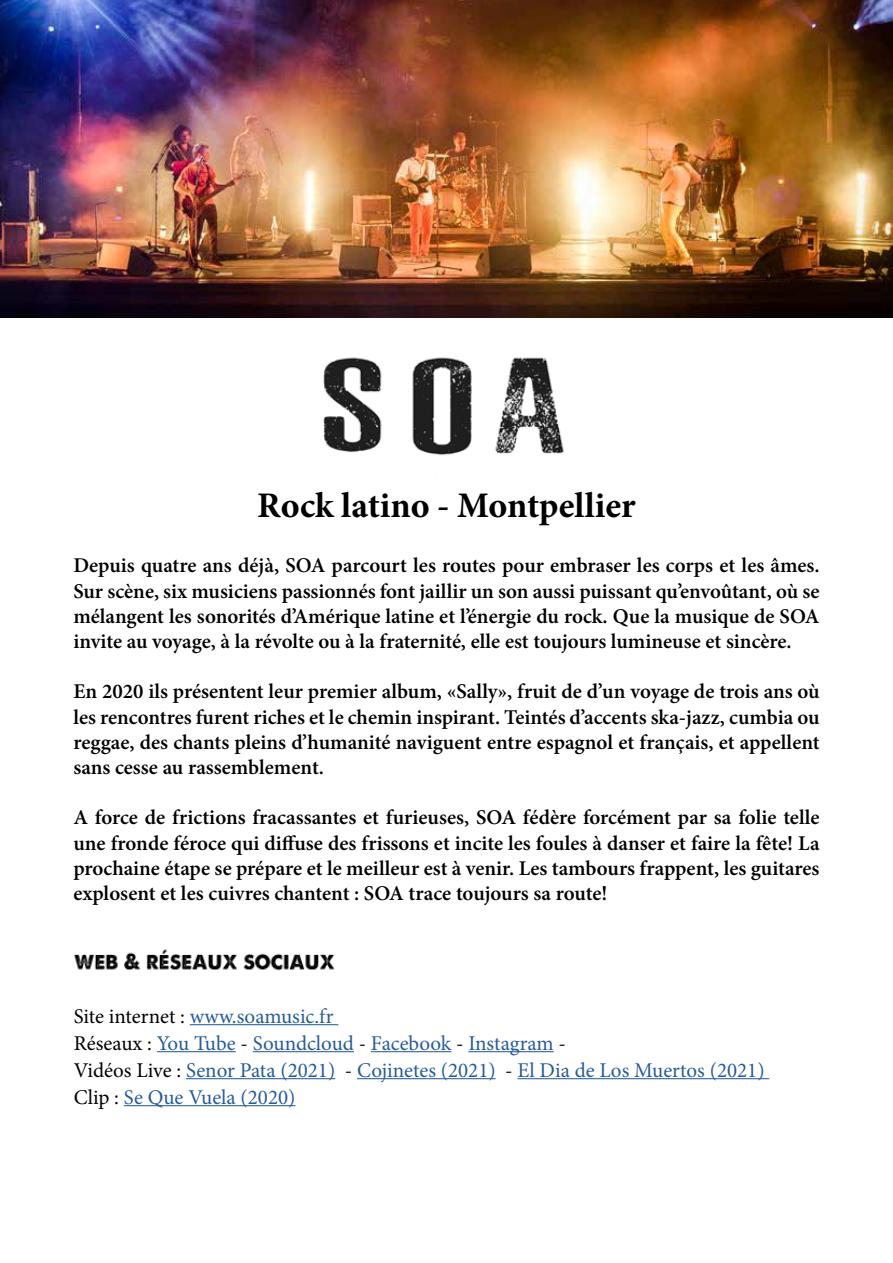
<style>
.page{position:relative;width:893px;height:1263px;background:#fff}
.page>*{position:absolute;margin:0;border:0;box-sizing:border-box;transform-origin:0 0}
.t1{font:700 36px "Minion Pro";color:#000}
.t2{font:600 21px/25.2px "Minion Pro";color:#000;text-align:justify}
.t3{font:21px/27px "Minion Pro";color:#275b9b}
.s1{color:#000}
</style>
<div class="page">
<img style="left:0;top:0;width:893px;height:318px">
<img style="left:323px;top:357px;width:241px;height:99px">
<hr style="left:190px;top:1024px;width:148px;height:1px;background:#275b9b">
<hr style="left:157px;top:1051px;width:79px;height:1px;background:#275b9b">
<hr style="left:253px;top:1051px;width:101px;height:1px;background:#275b9b">
<hr style="left:371px;top:1051px;width:80px;height:1px;background:#275b9b">
<hr style="left:468px;top:1051px;width:86px;height:1px;background:#275b9b">
<hr style="left:186px;top:1078px;width:149px;height:1px;background:#275b9b">
<hr style="left:357px;top:1078px;width:139px;height:1px;background:#275b9b">
<hr style="left:517px;top:1078px;width:252px;height:1px;background:#275b9b">
<hr style="left:124px;top:1105px;width:171px;height:1px;background:#275b9b">
<img style="left:74px;top:949px;width:261px;height:22px">
<h1 class="t1" style="left:257px;top:480px;width:380px">Rock latino - Montpellier</h1>
<p class="t2" style="left:73px;top:553px;width:748px">Depuis quatre ans déjà, SOA parcourt les routes pour embraser les corps et les âmes.<br>Sur scène, six musiciens passionnés font jaillir un son aussi puissant qu’envoûtant, où se mélangent les sonorités d’Amérique latine et l’énergie du rock. Que la musique de SOA invite au voyage, à la révolte ou à la fraternité, elle est toujours lumineuse et sincère.</p>
<p class="t2" style="left:73px;top:679px;width:748px">En 2020 ils présentent leur premier album, «Sally», fruit de d’un voyage de trois ans où les rencontres furent riches et le chemin inspirant. Teintés d’accents ska-jazz, cumbia ou reggae, des chants pleins d’humanité naviguent entre espagnol et français, et appellent sans cesse au rassemblement.</p>
<p class="t2" style="left:73px;top:805px;width:748px">A force de frictions fracassantes et furieuses, SOA fédère forcément par sa folie telle une fronde féroce qui diffuse des frissons et incite les foules à danser et faire la fête! La prochaine étape se prépare et le meilleur est à venir. Les tambours frappent, les guitares explosent et les cuivres chantent : SOA trace toujours sa route!</p>
<p class="t3" style="left:74px;top:1002px;width:692px"><span class="s1">Site internet :</span> www.soamusic.fr<br><span class="s1">Réseaux :</span> You Tube <span class="s1">-</span> Soundcloud <span class="s1">-</span> Facebook <span class="s1">-</span> Instagram <span class="s1">-<br>Vidéos Live :</span> Senor Pata (2021) <span class="s1">-</span> Cojinetes (2021) <span class="s1">-</span> El Dia de Los Muertos (2021)<br><span class="s1">Clip :</span> Se Que Vuela (2020)</p>
</div>
